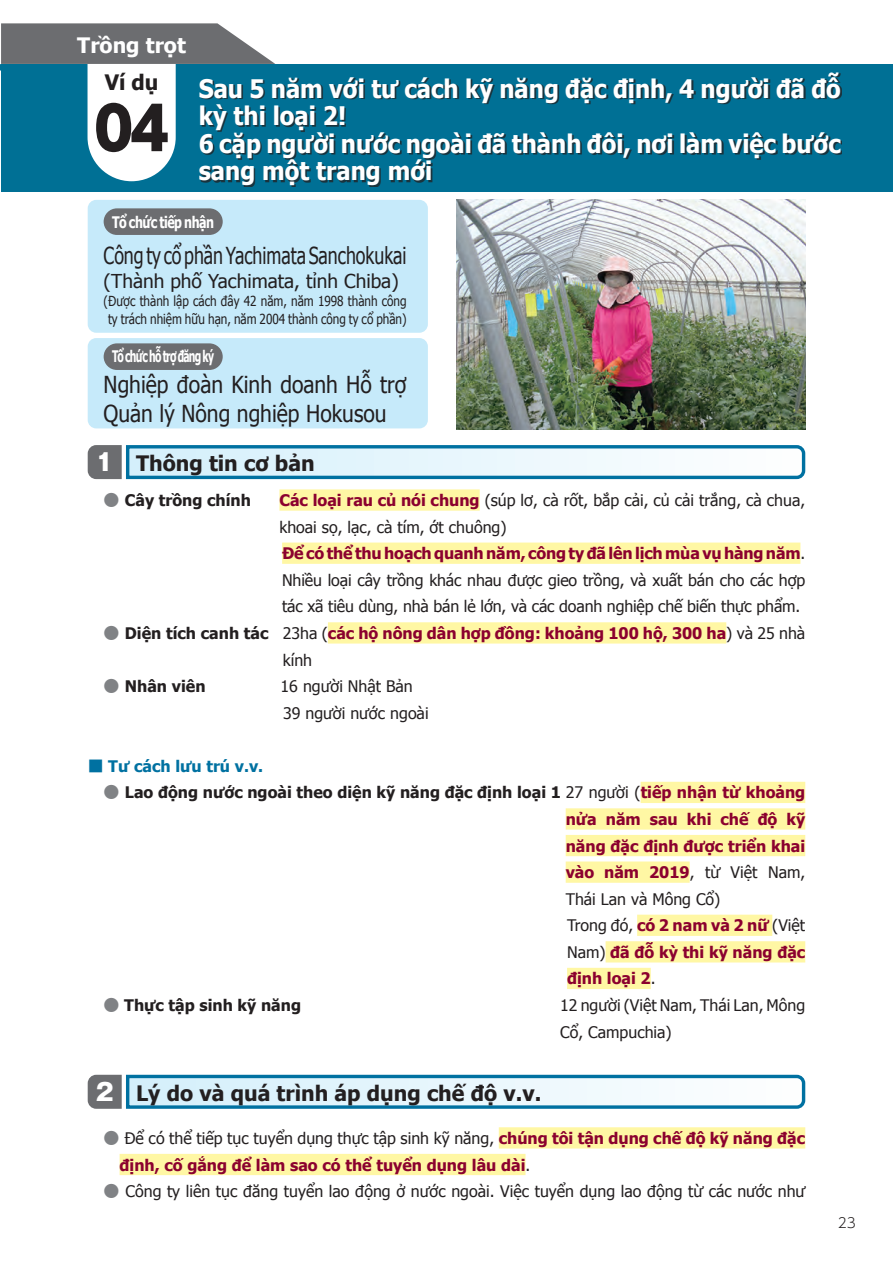
<style>
.page{position:relative;width:893px;height:1263px;background:#fff}
.page>*{position:absolute;margin:0;border:0;box-sizing:border-box;transform-origin:0 0}
.t1{font:800 58.8px "UD Shin Go Pro";color:#231f20}
.t2{font:700 25.5px/27.6px "Tahoma";color:#fff;scale:.93 1}
.t3{font:23.4px/28.7px "Tahoma";color:#231f20;scale:.9 1}
.t4{font:23.4px "Tahoma";color:#231f20;scale:.76 1}
.t5{font:700 21.3px "Tahoma";color:#231f20}
.t6{font:700 21.3px "Tahoma";color:#fff}
.t7{font:19.2px "Tahoma";color:#231f20}
.t8{font:15.9px/26.5px "Tahoma";color:#231f20}
.t9{font:700 15.9px/26.5px "Tahoma";color:#8b012f}
.t10{font:700 15.9px "Tahoma";color:#231f20}
.t11{font:700 15.9px "Tahoma";letter-spacing:-.075em;color:#fff;scale:.65 1}
.t12{font:700 15.9px "Tahoma";color:#0071a1}
.t13{font:700 15.9px "Tahoma";letter-spacing:-.04em;color:#fff;scale:.78 1}
.t14{font:13.8px/18.1px "Tahoma";color:#231f20;text-align:center;scale:.85 1}
.t15{font:300 13.8px "UD Shin Go Pro";color:#231f20}
.s1{font-family:"Gothic MB101 Pro";font-weight:800;font-size:23.4px;color:#fff}
.s2{font-family:"UD Shin Go Pro";font-weight:500;color:#808285}
.s3{font-weight:700;color:#8b012f}
.s4{color:#231f20}
.s5{font-weight:400;color:#231f20}
.s6{font-family:"Koz Min Pr 6 N";font-weight:400}
</style>
<div class="page">
<div style="left:1px;top:64px;width:892px;height:128px;background:#007095"></div>
<div style="left:88px;top:200px;width:340px;height:133px;background:#c6eafa;border-radius:9px"></div>
<div style="left:88px;top:338px;width:340px;height:90px;background:#c6eafa;border-radius:9px"></div>
<svg style="left:1px;top:23px;width:274px;height:158px"></svg>
<div style="left:104px;top:343px;width:119px;height:27px;background:#6c6d70;border-radius:13px"></div>
<div style="left:104px;top:208px;width:119px;height:27px;background:#6c6d70;border-radius:13px"></div>
<div style="left:279px;top:489px;width:201px;height:22px;background:#fff7a4"></div>
<div style="left:282px;top:543px;width:518px;height:21px;background:#fff7a4"></div>
<div style="left:328px;top:622px;width:398px;height:21px;background:#fff7a4"></div>
<div style="left:641px;top:782px;width:164px;height:21px;background:#fff7a4"></div>
<div style="left:566px;top:808px;width:239px;height:22px;background:#fff7a4"></div>
<div style="left:566px;top:835px;width:239px;height:21px;background:#fff7a4"></div>
<div style="left:566px;top:861px;width:124px;height:22px;background:#fff7a4"></div>
<div style="left:637px;top:915px;width:135px;height:21px;background:#fff7a4"></div>
<div style="left:606px;top:941px;width:199px;height:21px;background:#fff7a4"></div>
<div style="left:567px;top:968px;width:84px;height:21px;background:#fff7a4"></div>
<div style="left:499px;top:1127px;width:306px;height:21px;background:#fff7a4"></div>
<div style="left:120px;top:1154px;width:405px;height:21px;background:#fff7a4"></div>
<svg style="left:88px;top:445px;width:718px;height:35px"></svg>
<svg style="left:88px;top:1074px;width:718px;height:35px"></svg>
<img style="left:457px;top:200px;width:348px;height:229px">
<div style="left:201px;top:74px;width:641px;height:113px;background:#231f20;opacity:.75"></div>
<h3 class="t6" style="left:77px;top:30px;width:110px">Trồng trọt</h3>
<h3 class="t5" style="left:105px;top:68px;width:55px">Ví dụ</h3>
<h1 class="t1" style="left:94px;top:81px;width:76px">04</h1>
<h2 class="t2" style="left:199px;top:73px;width:692px">Sau 5 năm với tư cách kỹ năng đặc định, 4 người đã đỗ kỳ thi loại 2!<br>6 cặp người nước ngoài đã thành đôi, nơi làm việc bước sang một trang mới</h2>
<p class="t13" style="left:112px;top:211px;width:132px">Tổ chức tiếp nhận</p>
<h3 class="t4" style="left:104px;top:239px;width:400px">Công ty cổ phần Yachimata Sanchokukai</h3>
<p class="t7" style="left:104px;top:268px;width:297px">(Thành phố Yachimata, tỉnh Chiba)</p>
<p class="t14" style="left:104px;top:291px;width:358px">(Được thành lập cách đây 42 năm, năm 1998 thành công ty trách nhiệm hữu hạn, năm 2004 thành công ty cổ phần)</p>
<p class="t11" style="left:112px;top:345px;width:158px">Tổ chức hỗ trợ đăng ký</p>
<h3 class="t3" style="left:104px;top:369px;width:338px">Nghiệp đoàn Kinh doanh Hỗ trợ<br>Quản lý Nông nghiệp Hokusou</h3>
<h3 class="t5" style="left:93px;top:449px;width:223px"><span class="s1">１</span> Thông tin cơ bản</h3>
<p class="t10" style="left:104px;top:489px;width:149px"><span class="s2">●</span> Cây trồng chính</p>
<p class="t8" style="left:279px;top:486px;width:527px"><span class="s3">Các loại rau củ nói chung</span> (súp lơ, cà rốt, bắp cải, củ cải trắng, cà chua, khoai sọ, lạc, cà tím, ớt chuông)<br><span class="s3">Để có thể thu hoạch quanh năm, công ty đã lên lịch mùa vụ hàng năm</span>.<br>Nhiều loại cây trồng khác nhau được gieo trồng, và xuất bán cho các hợp tác xã tiêu dùng, nhà bán lẻ lớn, và các doanh nghiệp chế biến thực phẩm.</p>
<p class="t9" style="left:283px;top:619px;width:524px;text-indent:-179px"><span class="s2">●</span> <span class="s4">Diện tích canh tác</span> <span class="s5">23ha (</span>các hộ nông dân hợp đồng: khoảng 100 hộ, 300 ha<span class="s5">) và 25 nhà kính</span></p>
<p class="t10" style="left:104px;top:675px;width:103px"><span class="s2">●</span> Nhân viên</p>
<p class="t8" style="left:281px;top:672px;width:150px">16 người Nhật Bản<br>39 người nước ngoài</p>
<p class="t12" style="left:88px;top:755px;width:177px"><span class="s6">■</span> Tư cách lưu trú v.v.</p>
<p class="t9" style="left:566px;top:778px;width:241px;text-indent:-462px"><span class="s2">●</span> <span class="s4">Lao động nước ngoài theo diện kỹ năng đặc định loại 1</span> <span class="s5">27 người (</span>tiếp nhận từ khoảng nửa năm sau khi chế độ kỹ năng đặc định được triển khai vào năm 2019<span class="s5">, từ Việt Nam,<br>Thái Lan và Mông Cổ)<br>Trong đó,</span> có 2 nam và 2 nữ <span class="s5">(Việt<br>Nam)</span> đã đỗ kỳ thi kỹ năng đặc định loại 2<span class="s5">.</span></p>
<p class="t10" style="left:104px;top:994px;width:199px"><span class="s2">●</span> Thực tập sinh kỹ năng</p>
<p class="t8" style="left:560px;top:991px;width:247px">12 người (Việt Nam, Thái Lan, Mông<br>Cổ, Campuchia)</p>
<h3 class="t5" style="left:96px;top:1078px;width:447px"><span class="s1">2</span> Lý do và quá trình áp dụng chế độ v.v.</h3>
<p class="t9" style="left:120px;top:1124px;width:687px;text-indent:-16px"><span class="s2">●</span> <span class="s5">Để có thể tiếp tục tuyển dụng thực tập sinh kỹ năng,</span> chúng tôi tận dụng chế độ kỹ năng đặc định, cố gắng để làm sao có thể tuyển dụng lâu dài<span class="s5">.</span></p>
<p class="t8" style="left:104px;top:1177px;width:703px"><span class="s2">●</span> Công ty liên tục đăng tuyển lao động ở nước ngoài. Việc tuyển dụng lao động từ các nước như</p>
<p class="t15" style="left:838px;top:1212px;width:20px">23</p>
</div>
